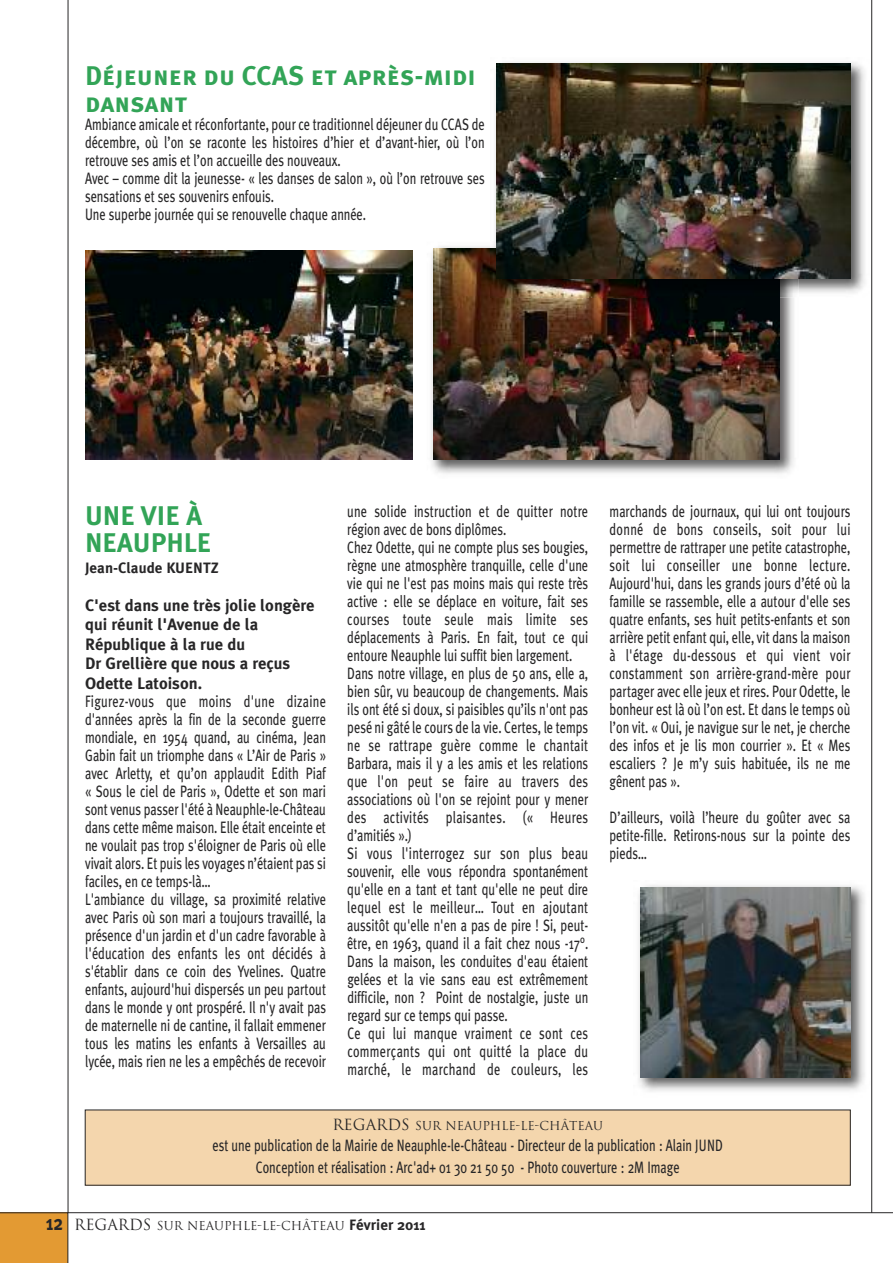
<style>
.page{position:relative;width:893px;height:1263px;background:#fff}
.page>*{position:absolute;margin:0;border:0;box-sizing:border-box;transform-origin:0 0}
.t1{font:27px/27px "Meta Plus Bold Caps";color:#32a457}
.t2{font:16.5px/18px "Meta Plus";color:#272627;scale:.75 1}
.t3{font:700 16.5px/19.5px "Meta Plus";color:#272627}
.t4{font:700 15px "Meta Plus";color:#272627}
.t5{font:12px "Trajan";color:#272627}
.s1{font-size:15px}
.s2{font-family:"Meta Plus";font-weight:700;font-size:21px}
.s3{font-family:"Meta Plus";font-weight:700;font-size:15px}
</style>
<div class="page">
<div style="left:0;top:1212px;width:68px;height:51px;background:#e39a33"></div>
<hr style="left:68px;top:1212px;width:825px;height:1px;background:#272627">
<hr style="left:68px;top:0;width:1px;height:1213px;background:#272627">
<hr style="left:871px;top:0;width:1px;height:1213px;background:#272627">
<div style="left:85px;top:1110px;width:765px;height:75px;background:#f4d6ad"></div>
<img style="left:638px;top:885px;width:227px;height:207px">
<img style="left:640px;top:887px;width:210px;height:191px">
<img style="left:431px;top:246px;width:363px;height:228px">
<img style="left:434px;top:249px;width:345px;height:210px">
<img style="left:85px;top:251px;width:328px;height:208px">
<img style="left:490px;top:62px;width:375px;height:235px">
<img style="left:497px;top:64px;width:353px;height:214px">
<h1 class="t1" style="left:85px;top:62px;width:392px">Déjeuner du CCAS et après-midi dansant</h1>
<p class="t2" style="left:85px;top:115px;width:534px">Ambiance amicale et réconfortante, pour ce traditionnel déjeuner du CCAS de décembre, où l’on se raconte les histoires d’hier et d’avant-hier, où l’on retrouve ses amis et l’on accueille des nouveaux.<br>Avec – comme dit la jeunesse- « les danses de salon », où l’on retrouve ses sensations et ses souvenirs enfouis.<br>Une superbe journée qui se renouvelle chaque année.</p>
<h1 class="t1" style="left:85px;top:502px;width:128px">UNE VIE À<br>NEAUPHLE</h1>
<p class="t4" style="left:85px;top:559px;width:135px">Jean-Claude KUENTZ</p>
<p class="t3" style="left:85px;top:595px;width:231px">C'est dans une très jolie longère qui réunit l'Avenue de la<br>République à la rue du<br>Dr Grellière que nous a reçus<br>Odette Latoison.</p>
<p class="t2" style="left:85px;top:692px;width:323px">Figurez-vous que moins d'une dizaine d'années après la fin de la seconde guerre mondiale, en 1954 quand, au cinéma, Jean Gabin fait un triomphe dans « L’Air de Paris » avec Arletty, et qu’on applaudit Edith Piaf « Sous le ciel de Paris », Odette et son mari sont venus passer l'été à Neauphle-le-Château dans cette même maison. Elle était enceinte et ne voulait pas trop s'éloigner de Paris où elle vivait alors. Et puis les voyages n’étaient pas si faciles, en ce temps-là…<br>L'ambiance du village, sa proximité relative avec Paris où son mari a toujours travaillé, la présence d'un jardin et d'un cadre favorable à l'éducation des enfants les ont décidés à s'établir dans ce coin des Yvelines. Quatre enfants, aujourd'hui dispersés un peu partout dans le monde y ont prospéré. Il n'y avait pas de maternelle ni de cantine, il fallait emmener tous les matins les enfants à Versailles au lycée, mais rien ne les a empêchés de recevoir</p>
<p class="t2" style="left:347px;top:502px;width:323px">une solide instruction et de quitter notre région avec de bons diplômes.<br>Chez Odette, qui ne compte plus ses bougies, règne une atmosphère tranquille, celle d'une vie qui ne l'est pas moins mais qui reste très active : elle se déplace en voiture, fait ses courses toute seule mais limite ses déplacements à Paris. En fait, tout ce qui entoure Neauphle lui suffit bien largement.<br>Dans notre village, en plus de 50 ans, elle a, bien sûr, vu beaucoup de changements. Mais ils ont été si doux, si paisibles qu’ils n'ont pas pesé ni gâté le cours de la vie. Certes, le temps ne se rattrape guère comme le chantait Barbara, mais il y a les amis et les relations que l'on peut se faire au travers des associations où l'on se rejoint pour y mener des activités plaisantes. (« Heures d’amitiés ».)<br>Si vous l'interrogez sur son plus beau souvenir, elle vous répondra spontanément qu'elle en a tant et tant qu'elle ne peut dire lequel est le meilleur… Tout en ajoutant aussitôt qu'elle n'en a pas de pire ! Si, peut&shy;être, en 1963, quand il a fait chez nous -17°.<br>Dans la maison, les conduites d'eau étaient gelées et la vie sans eau est extrêmement difficile, non ? Point de nostalgie, juste un regard sur ce temps qui passe.<br>Ce qui lui manque vraiment ce sont ces commerçants qui ont quitté la place du marché, le marchand de couleurs, les</p>
<p class="t2" style="left:610px;top:502px;width:323px;text-align:justify">marchands de journaux, qui lui ont toujours donné de bons conseils, soit pour lui permettre de rattraper une petite catastrophe, soit lui conseiller une bonne lecture.<br>Aujourd'hui, dans les grands jours d’été où la famille se rassemble, elle a autour d'elle ses quatre enfants, ses huit petits-enfants et son arrière petit enfant qui, elle, vit dans la maison à l'étage du-dessous et qui vient voir constamment son arrière-grand-mère pour partager avec elle jeux et rires. Pour Odette, le bonheur est là où l’on est. Et dans le temps où l’on vit. « Oui, je navigue sur le net, je cherche des infos et je lis mon courrier ». Et « Mes escaliers ? Je m’y suis habituée, ils ne me gênent pas ».</p>
<p class="t2" style="left:610px;top:808px;width:323px;text-align:justify">D’ailleurs, voilà l’heure du goûter avec sa petite-fille. Retirons-nous sur la pointe des pieds…</p>
<p class="t5" style="left:332px;top:1119px;width:272px"><span class="s1">REGARDS</span> SUR NEAUPHLE-LE-CHÂTEAU</p>
<p class="t2" style="left:212px;top:1135px;width:682px;line-height:21.6px;text-align:center">est une publication de la Mairie de Neauphle-le-Château - Directeur de la publication : Alain JUND<br>Conception et réalisation : Arc'ad+ 01 30 21 50 50 - Photo couverture : 2M Image</p>
<p class="t5" style="left:46px;top:1219px;width:381px"><span class="s2">12</span> <span class="s1">REGARDS</span> SUR NEAUPHLE-LE-CHÂTEAU <span class="s3">Février 2011</span></p>
</div>
